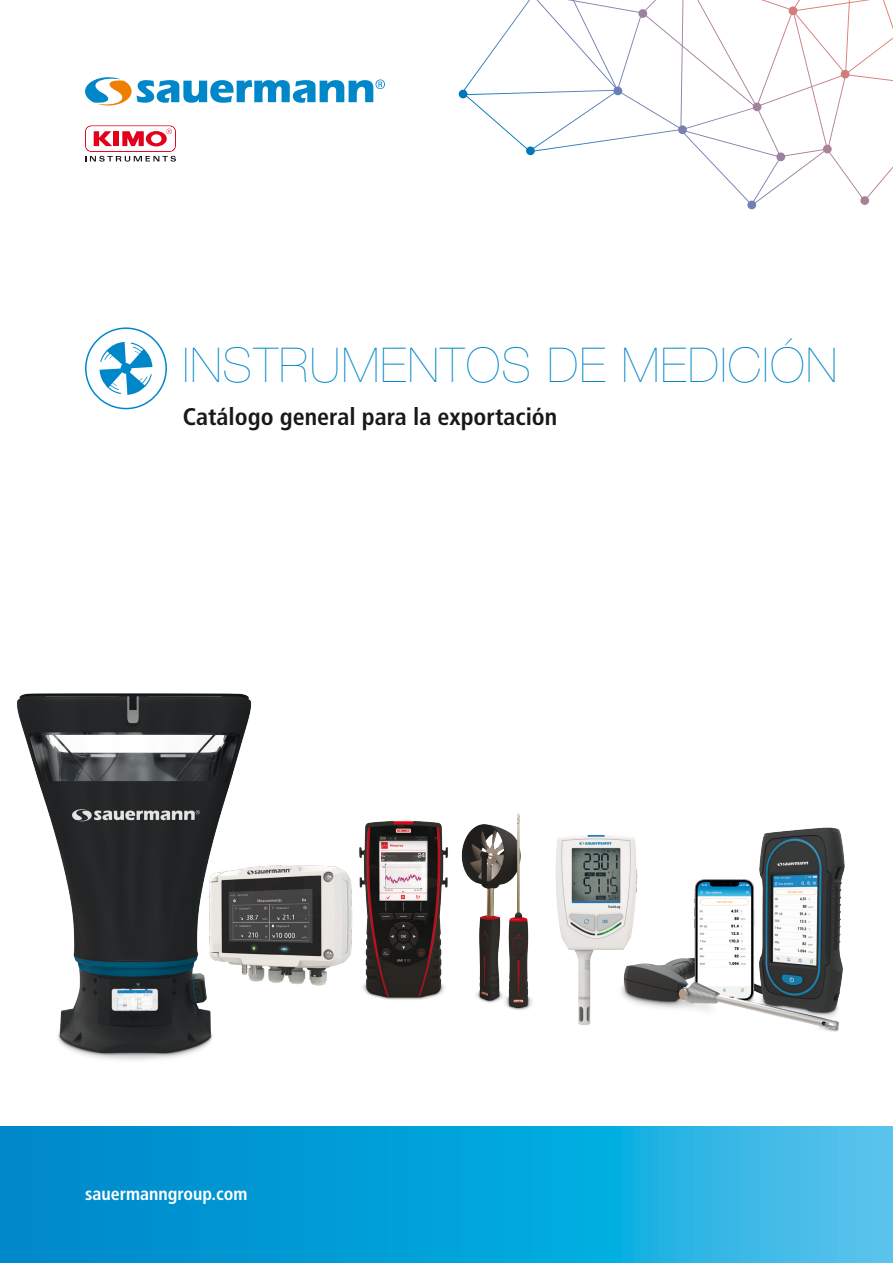
<style>
.page{position:relative;width:893px;height:1263px;background:#fff}
.page>*{position:absolute;margin:0;border:0;box-sizing:border-box;transform-origin:0 0}
.t1{font:200 48px "Helvetica Neue LT Std";letter-spacing:.03em;color:#0087c9}
.t2{font:700 condensed 24px "Frutiger LT Std";color:#1a171c}
.t3{font:700 condensed 18px "Frutiger LT Std";color:#fff}
</style>
<div class="page">
<svg style="left:0;top:1127px;width:893px;height:136px;background:#12a4da"></svg>
<svg style="left:85px;top:77px;width:300px;height:29px"></svg>
<svg style="left:85px;top:125px;width:91px;height:37px"></svg>
<svg style="left:459px;top:0;width:434px;height:209px"></svg>
<img style="left:359px;top:813px;width:173px;height:197px">
<div style="left:85px;top:327px;width:82px;height:82px;border:2px solid #0087c9;border-radius:50%"></div>
<svg style="left:100px;top:342px;width:52px;height:53px"></svg>
<img style="left:555px;top:834px;width:56px;height:191px">
<img style="left:16px;top:693px;width:235px;height:367px">
<img style="left:611px;top:827px;width:234px;height:205px">
<img style="left:198px;top:857px;width:165px;height:137px">
<p class="t1" style="left:183px;top:337px;width:656px">INSTRUMENTOS DE MEDICIÓN</p>
<p class="t2" style="left:183px;top:402px;width:376px">Catálogo general para la exportación</p>
<p class="t3" style="left:85px;top:1183px;width:164px">sauermanngroup.com</p>
</div>
